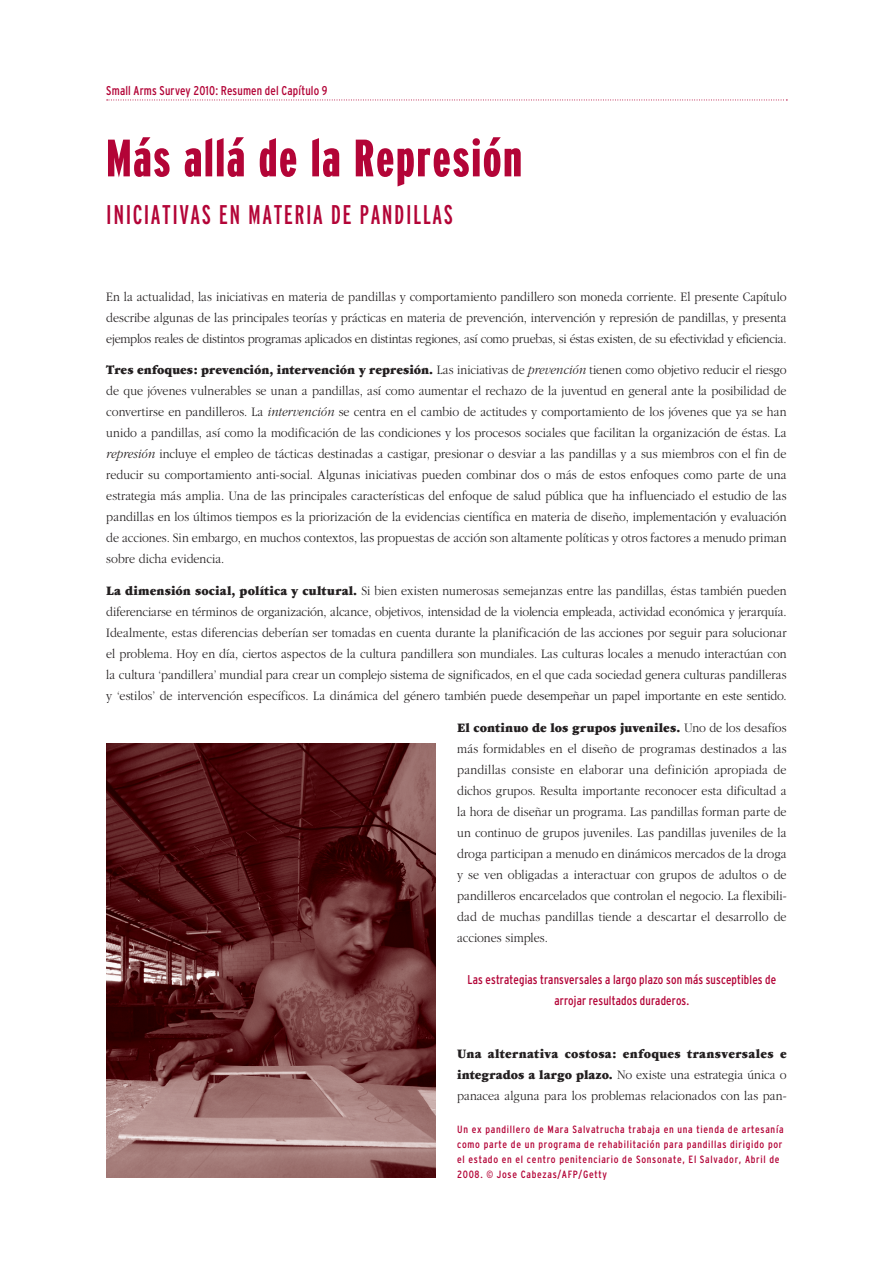
<style>
.page{position:relative;width:893px;height:1263px;background:#fff}
.page>*{position:absolute;margin:0;border:0;box-sizing:border-box;transform-origin:0 0}
.t1{font:900 extra-condensed 52.5px "Interstate";letter-spacing:.035em;color:#b30437}
.t2{font:extra-condensed 27px "Interstate";letter-spacing:.055em;color:#b30437}
.t3{font:300 13.5px/21px "Garamond";letter-spacing:-.005em;color:#231f20;text-align:justify;scale:.9 1}
.t4{font:condensed 12.75px/21px "Interstate";letter-spacing:.01em;color:#b30437;text-align:center;scale:.95 1}
.t5{font:condensed 10.5px/15px "Interstate";letter-spacing:.065em;color:#b30437}
.s1{font-weight:900}
.s2{font-style:italic}
</style>
<div class="page">
<svg style="left:107px;top:100px;width:680px;height:1px"></svg>
<img style="left:106px;top:743px;width:330px;height:435px">
<p class="t4" style="left:106px;top:80px;width:234px">Small Arms Survey 2010: Resumen del Capítulo 9</p>
<h1 class="t1" style="left:106px;top:129px;width:417px">Más allá de la Represión</h1>
<h2 class="t2" style="left:106px;top:200px;width:348px">INICIATIVAS EN MATERIA DE PANDILLAS</h2>
<p class="t3" style="left:106px;top:286px;width:757px">En la actualidad, las iniciativas en materia de pandillas y comportamiento pandillero son moneda corriente. El presente Capítulo describe algunas de las principales teorías y prácticas en materia de prevención, intervención y represión de pandillas, y presenta ejemplos reales de distintos programas aplicados en distintas regiones, así como pruebas, si éstas existen, de su efectividad y eficiencia.</p>
<p class="t3" style="left:106px;top:360px;width:757px"><span class="s1">Tres enfoques: prevención, intervención y represión.</span> Las iniciativas de <span class="s2">prevención</span> tienen como objetivo reducir el riesgo de que jóvenes vulnerables se unan a pandillas, así como aumentar el rechazo de la juventud en general ante la posibilidad de convertirse en pandilleros. La <span class="s2">intervención</span> se centra en el cambio de actitudes y comportamiento de los jóvenes que ya se han unido a pandillas, así como la modificación de las condiciones y los procesos sociales que facilitan la organización de éstas. La <span class="s2">represión</span> incluye el empleo de tácticas destinadas a castigar, presionar o desviar a las pandillas y a sus miembros con el fin de reducir su comportamiento anti-social. Algunas iniciativas pueden combinar dos o más de estos enfoques como parte de una estrategia más amplia. Una de las principales características del enfoque de salud pública que ha influenciado el estudio de las pandillas en los últimos tiempos es la priorización de la evidencias científica en materia de diseño, implementación y evaluación de acciones. Sin embargo, en muchos contextos, las propuestas de acción son altamente políticas y otros factores a menudo priman sobre dicha evidencia.</p>
<p class="t3" style="left:106px;top:580px;width:757px"><span class="s1">La dimensión social, política y cultural.</span> Si bien existen numerosas semejanzas entre las pandillas, éstas también pueden diferenciarse en términos de organización, alcance, objetivos, intensidad de la violencia empleada, actividad económica y jerarquía.<br>Idealmente, estas diferencias deberían ser tomadas en cuenta durante la planificación de las acciones por seguir para solucionar el problema. Hoy en día, ciertos aspectos de la cultura pandillera son mundiales. Las culturas locales a menudo interactúan con la cultura ‘pandillera’ mundial para crear un complejo sistema de significados, en el que cada sociedad genera culturas pandilleras y ‘estilos’ de intervención específicos. La dinámica del género también puede desempeñar un papel importante en este sentido.</p>
<p class="t3" style="left:457px;top:717px;width:368px"><span class="s1">El continuo de los grupos juveniles.</span> Uno de los desafíos más formidables en el diseño de programas destinados a las pandillas consiste en elaborar una definición apropiada de dichos grupos. Resulta importante reconocer esta dificultad a la hora de diseñar un programa. Las pandillas forman parte de un continuo de grupos juveniles. Las pandillas juveniles de la droga participan a menudo en dinámicos mercados de la droga y se ven obligadas a interactuar con grupos de adultos o de pandilleros encarcelados que controlan el negocio. La flexibili&shy;dad de muchas pandillas tiende a descartar el desarrollo de acciones simples.</p>
<p class="t4" style="left:467px;top:969px;width:327px">Las estrategias transversales a largo plazo son más susceptibles de arrojar resultados duraderos.</p>
<p class="t3" style="left:457px;top:1043px;width:368px"><span class="s1">Una alternativa costosa: enfoques transversales e integrados a largo plazo.</span> No existe una estrategia única o panacea alguna para los problemas relacionados con las pan-</p>
<p class="t5" style="left:457px;top:1122px;width:328px">Un ex pandillero de Mara Salvatrucha trabaja en una tienda de artesanía como parte de un programa de rehabilitación para pandillas dirigido por el estado en el centro penitenciario de Sonsonate, El Salvador, Abril de 2008. © Jose Cabezas/AFP/Getty</p>
</div>
